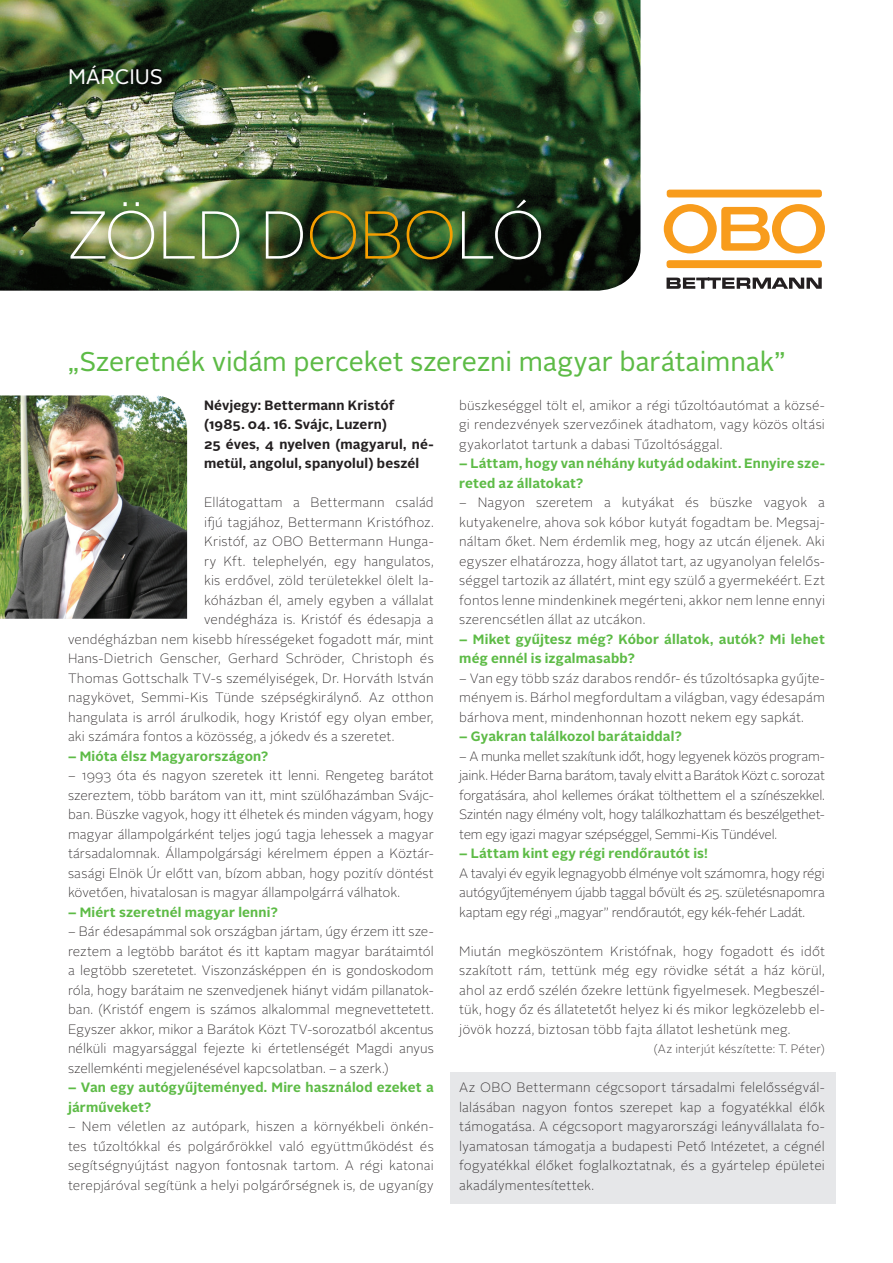
<style>
.page{position:relative;width:893px;height:1263px;background:#fff}
.page>*{position:absolute;margin:0;border:0;box-sizing:border-box;transform-origin:0 0}
.t1{font:100 67.5px "Alright Sans";letter-spacing:-.025em;color:#fff}
.kiemelés{font:27px "Alright Sans";letter-spacing:-.005em;color:#5dbb46}
.kiemelés-2{font:21px "Alright Sans";letter-spacing:-.005em;color:#fff}
.kenyér{font:100 13.5px/19.5px "Alright Sans";letter-spacing:.01em;color:#231f20;text-align:justify}
.kenyér-2{font:700 13.5px/19.5px "Alright Sans";letter-spacing:.015em;color:#5dbb46}
.kenyér-3{font:700 13.5px/19.5px "Alright Sans";letter-spacing:.01em;color:#231f20}
.kenyér-4{font:100 12px "Alright Sans";letter-spacing:.015em;color:#231f20}
.s1{color:#f69f00}
</style>
<div class="page">
<div style="left:450px;top:1071px;width:385px;height:132px;background:#e6e7e9"></div>
<img style="left:0;top:0;width:640px;height:291px">
<div style="left:666px;top:260px;width:156px;height:8px;background:#f89c1c;border-radius:3px"></div>
<svg style="left:664px;top:204px;width:161px;height:49px"></svg>
<div style="left:667px;top:190px;width:155px;height:7px;background:#f89c1c;border-radius:3px"></div>
<svg style="left:666px;top:278px;width:156px;height:11px"></svg>
<div style="left:60px;top:189px;width:492px;height:82px;background:#231f20;opacity:.4"></div>
<img style="left:0;top:395px;width:187px;height:224px">
<p class="kiemelés-2" style="left:68px;top:62px;width:96px">MÁRCIUS</p>
<p class="t1" style="left:66px;top:189px;width:481px">ZÖLD D<span class="s1">OBO</span>LÓ</p>
<p class="kiemelés" style="left:68px;top:343px;width:719px">„Szeretnék vidám perceket szerezni magyar barátaimnak”</p>
<p class="kenyér-3" style="left:204px;top:395px;width:192px">Névjegy: Bettermann Kristóf</p>
<p class="kenyér-3" style="left:204px;top:415px;width:184px">(1985. 04. 16. Svájc, Luzern)</p>
<p class="kenyér-3" style="left:204px;top:434px;width:231px">25 éves, 4 nyelven (magyarul, né&shy;metül, angolul, spanyolul) beszél</p>
<p class="kenyér" style="left:204px;top:493px;width:231px">Ellátogattam a Bettermann család</p>
<p class="kenyér" style="left:204px;top:512px;width:231px">ifjú tagjához, Bettermann Kristófhoz.</p>
<p class="kenyér" style="left:204px;top:532px;width:231px">Kristóf, az OBO Bettermann Hunga-</p>
<p class="kenyér" style="left:204px;top:551px;width:231px">ry Kft. telephelyén, egy hangulatos,</p>
<p class="kenyér" style="left:204px;top:571px;width:231px">kis erdővel, zöld területekkel ölelt la-</p>
<p class="kenyér" style="left:204px;top:590px;width:231px">kóházban él, amely egyben a vállalat</p>
<p class="kenyér" style="left:204px;top:610px;width:231px">vendégháza is. Kristóf és édesapja a</p>
<p class="kenyér" style="left:68px;top:629px;width:367px">vendégházban nem kisebb hírességeket fogadott már, mint</p>
<p class="kenyér" style="left:68px;top:649px;width:367px">Hans-Dietrich Genscher, Gerhard Schröder, Christoph és</p>
<p class="kenyér" style="left:68px;top:668px;width:367px">Thomas Gottschalk TV-s személyiségek, Dr. Horváth István</p>
<p class="kenyér" style="left:68px;top:688px;width:367px">nagykövet, Semmi-Kis Tünde szépségkirálynő. Az otthon</p>
<p class="kenyér" style="left:68px;top:707px;width:367px">hangulata is arról árulkodik, hogy Kristóf egy olyan ember,</p>
<p class="kenyér" style="left:68px;top:727px;width:328px">aki számára fontos a közösség, a jókedv és a szeretet.</p>
<p class="kenyér-2" style="left:68px;top:746px;width:202px">– Mióta élsz Magyarországon?</p>
<p class="kenyér" style="left:68px;top:766px;width:367px">– 1993 óta és nagyon szeretek itt lenni. Rengeteg barátot szereztem, több barátom van itt, mint szülőhazámban Svájc&shy;ban. Büszke vagyok, hogy itt élhetek és minden vágyam, hogy magyar állampolgárként teljes jogú tagja lehessek a magyar társadalomnak. Állampolgársági kérelmem éppen a Köztár&shy;sasági Elnök Úr előtt van, bízom abban, hogy pozitív döntést követően, hivatalosan is magyar állampolgárrá válhatok.</p>
<p class="kenyér-2" style="left:68px;top:902px;width:212px">– Miért szeretnél magyar lenni?</p>
<p class="kenyér" style="left:68px;top:922px;width:367px">– Bár édesapámmal sok országban jártam, úgy érzem itt sze&shy;reztem a legtöbb barátot és itt kaptam magyar barátaimtól a legtöbb szeretetet. Viszonzásképpen én is gondoskodom róla, hogy barátaim ne szenvedjenek hiányt vidám pillanatok&shy;ban. (Kristóf engem is számos alkalommal megnevettetett.<br>Egyszer akkor, mikor a Barátok Közt TV-sorozatból akcentus nélküli magyarsággal fejezte ki értetlenségét Magdi anyus szellemkénti megjelenésével kapcsolatban. – a szerk.)</p>
<p class="kenyér-2" style="left:68px;top:1078px;width:367px">– Van egy autógyűjteményed. Mire használod ezeket a járműveket?</p>
<p class="kenyér" style="left:68px;top:1117px;width:367px">– Nem véletlen az autópark, hiszen a környékbeli önkén&shy;tes tűzoltókkal és polgárőrökkel való együttműködést és segítségnyújtást nagyon fontosnak tartom. A régi katonai terepjáróval segítünk a helyi polgárőrségnek is, de ugyanígy</p>
<p class="kenyér" style="left:459px;top:395px;width:367px">büszkeséggel tölt el, amikor a régi tűzoltóautómat a közsé&shy;gi rendezvények szervezőinek átadhatom, vagy közös oltási gyakorlatot tartunk a dabasi Tűzoltósággal.</p>
<p class="kenyér-2" style="left:459px;top:454px;width:367px">– Láttam, hogy van néhány kutyád odakint. Ennyire sze&shy;reted az állatokat?</p>
<p class="kenyér" style="left:459px;top:493px;width:367px">– Nagyon szeretem a kutyákat és büszke vagyok a kutyakenelre, ahova sok kóbor kutyát fogadtam be. Megsaj&shy;náltam őket. Nem érdemlik meg, hogy az utcán éljenek. Aki egyszer elhatározza, hogy állatot tart, az ugyanolyan felelős&shy;séggel tartozik az állatért, mint egy szülő a gyermekéért. Ezt fontos lenne mindenkinek megérteni, akkor nem lenne ennyi szerencsétlen állat az utcákon.</p>
<p class="kenyér-2" style="left:459px;top:629px;width:367px">– Miket gyűjtesz még? Kóbor állatok, autók? Mi lehet még ennél is izgalmasabb?</p>
<p class="kenyér" style="left:459px;top:668px;width:367px">– Van egy több száz darabos rendőr- és tűzoltósapka gyűjte&shy;ményem is. Bárhol megfordultam a világban, vagy édesapám bárhova ment, mindenhonnan hozott nekem egy sapkát.</p>
<p class="kenyér-2" style="left:459px;top:727px;width:224px">– Gyakran találkozol barátaiddal?</p>
<p class="kenyér" style="left:459px;top:746px;width:367px">– A munka mellet szakítunk időt, hogy legyenek közös program&shy;jaink. Héder Barna barátom, tavaly elvitt a Barátok Közt c. sorozat forgatására, ahol kellemes órákat tölthettem el a színészekkel.<br>Szintén nagy élmény volt, hogy találkozhattam és beszélgethet&shy;tem egy igazi magyar szépséggel, Semmi-Kis Tündével.</p>
<p class="kenyér-2" style="left:459px;top:844px;width:250px">– Láttam kint egy régi rendőrautót is!</p>
<p class="kenyér" style="left:459px;top:863px;width:367px">A tavalyi év egyik legnagyobb élménye volt számomra, hogy régi autógyűjteményem újabb taggal bővült és 25. születésnapomra kaptam egy régi „magyar” rendőrautót, egy kék-fehér Ladát.</p>
<p class="kenyér" style="left:459px;top:941px;width:367px">Miután megköszöntem Kristófnak, hogy fogadott és időt szakított rám, tettünk még egy rövidke sétát a ház körül, ahol az erdő szélén őzekre lettünk figyelmesek. Megbeszél&shy;tük, hogy őz és állatetetőt helyez ki és mikor legközelebb el&shy;jövök hozzá, biztosan több fajta állatot leshetünk meg.</p>
<p class="kenyér-4" style="left:654px;top:1041px;width:172px">(Az interjút készítette: T. Péter)</p>
<p class="kenyér" style="left:459px;top:1078px;width:367px">Az OBO Bettermann cégcsoport társadalmi felelősségvál&shy;lalásában nagyon fontos szerepet kap a fogyatékkal élők támogatása. A cégcsoport magyarországi leányvállalata fo&shy;lyamatosan támogatja a budapesti Pető Intézetet, a cégnél fogyatékkal élőket foglalkoztatnak, és a gyártelep épületei akadálymentesítettek.</p>
</div>
